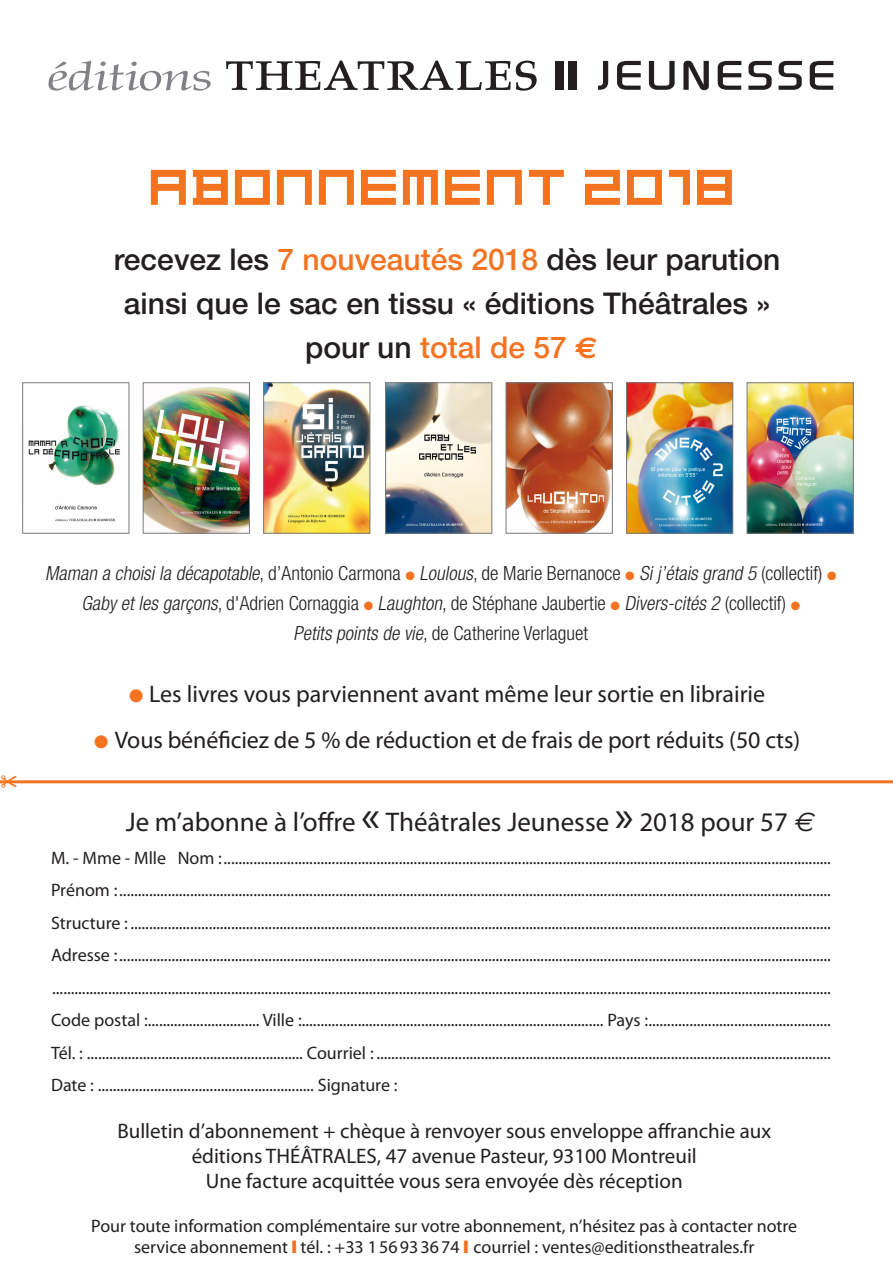
<style>
.page{position:relative;width:893px;height:1263px;background:#fff}
.page>*{position:absolute;margin:0;border:0;box-sizing:border-box;transform-origin:0 0}
.t1{font:52.5px "Vandoesburgat Plain";color:#f47321}
.t2{font:500 30px "Helvetica Neue";color:#231f20}
.t3{font:500 30px "Helvetica Neue";color:#f47321}
.t4{font:27px "Myriad Pro";color:#231f20}
.t5{font:24px "Myriad Pro";letter-spacing:-.005em;color:#231f20}
.t6{font:21px "Myriad Pro";color:#231f20}
.t7{font:300 condensed 19.5px/30px "Helvetica Neue";color:#231f20;text-align:center}
.t8{font:18px "Myriad Pro";color:#231f20}
.s1{color:#f47321}
.s2{color:#231f20}
.s3{font-family:"Euro Sans";font-weight:700}
.s4{font-style:italic}
.s5{font-size:45px}
.s6{font-family:"Euro Sans";font-style:italic}
</style>
<div class="page">
<hr style="left:0;top:780px;width:893px;height:3px;background:#f47321">
<svg style="left:48px;top:61px;width:163px;height:30px"></svg>
<svg style="left:226px;top:61px;width:311px;height:30px"></svg>
<svg style="left:598px;top:61px;width:10px;height:29px"></svg>
<svg style="left:617px;top:61px;width:24px;height:29px"></svg>
<svg style="left:649px;top:61px;width:26px;height:29px"></svg>
<svg style="left:683px;top:61px;width:26px;height:29px"></svg>
<svg style="left:718px;top:61px;width:23px;height:29px"></svg>
<svg style="left:748px;top:61px;width:24px;height:29px"></svg>
<svg style="left:779px;top:61px;width:23px;height:29px"></svg>
<svg style="left:810px;top:61px;width:23px;height:29px"></svg>
<div style="left:555px;top:61px;width:8px;height:29px;background:#231f20"></div>
<div style="left:568px;top:61px;width:9px;height:29px;background:#231f20"></div>
<img style="left:28px;top:405px;width:92px;height:117px">
<img style="left:145px;top:387px;width:102px;height:144px">
<div style="left:143px;top:383px;width:106px;height:150px;border:1px solid #787a7d"></div>
<img style="left:266px;top:385px;width:102px;height:146px">
<div style="left:264px;top:383px;width:106px;height:150px;border:1px solid #787a7d"></div>
<img style="left:387px;top:385px;width:103px;height:146px">
<div style="left:385px;top:383px;width:107px;height:150px;border:1px solid #787a7d"></div>
<img style="left:508px;top:385px;width:102px;height:146px">
<div style="left:506px;top:383px;width:106px;height:150px;border:1px solid #787a7d"></div>
<img style="left:628px;top:385px;width:103px;height:146px">
<div style="left:626px;top:383px;width:107px;height:150px;border:1px solid #787a7d"></div>
<img style="left:749px;top:385px;width:102px;height:146px">
<div style="left:747px;top:383px;width:106px;height:150px;border:1px solid #787a7d"></div>
<svg style="left:1px;top:780px;width:16px;height:4px"></svg>
<p class="t1" style="left:147px;top:156px;width:590px">ABONNEMENT 2018</p>
<p class="t2" style="left:114px;top:241px;width:668px">recevez les <span class="s1">7 nouveautés 2018</span> dès leur parution</p>
<p class="t2" style="left:124px;top:285px;width:648px">ainsi que le sac en tissu « éditions Théâtrales »</p>
<p class="t3" style="left:305px;top:329px;width:294px"><span class="s2">pour un</span> total de 57 <span class="s3">€</span></p>
<p class="t7" style="left:45px;top:558px;width:793px"><span class="s4">Maman a choisila décapotable</span>, d’Antonio Carmona <span class="s1">●</span> <span class="s4">Loulous</span>, de Marie Bernanoce <span class="s1">●</span> <span class="s4">Sij’étais grand 5</span> (collectif) <span class="s1">●<br></span><span class="s4">Gabyetles garçons</span>, d'Adrien Cornaggia <span class="s1">●</span> <span class="s4">Laughton</span>, de Stéphane Jaubertie <span class="s1">●</span> <span class="s4">Divers-cités 2</span> (collectif) <span class="s1">●</span></p>
<p class="t7" style="left:293px;top:618px;width:296px"><span class="s4">Petits points de vie</span>, de Catherine Verlaguet</p>
<p class="t5" style="left:129px;top:679px;width:638px"><span class="s1">●</span> Les livres vous parviennent avant même leur sortie en librairie</p>
<p class="t5" style="left:94px;top:725px;width:708px"><span class="s1">●</span> Vous bénéficiez de 5 % de réduction et de frais de port réduits (50 cts)</p>
<p class="t4" style="left:126px;top:805px;width:690px">Je m’abonne à l’offre <span class="s5">«</span> Théâtrales Jeunesse <span class="s5">»</span> 2018 pour 57 <span class="s6">€</span></p>
<p class="t8" style="left:51px;top:846px;width:781px">M. - Mme - Mlle Nom :...................................................................................................................................................................</p>
<p class="t8" style="left:51px;top:879px;width:781px">Prénom :...............................................................................................................................................................................................</p>
<p class="t8" style="left:51px;top:911px;width:781px">Structure : ............................................................................................................................................................................................</p>
<p class="t8" style="left:51px;top:944px;width:781px">Adresse :...............................................................................................................................................................................................</p>
<p class="t8" style="left:52px;top:976px;width:780px">.................................................................................................................................................................................................................</p>
<p class="t8" style="left:51px;top:1009px;width:781px">Code postal :.............................. Ville :................................................................................. Pays :.................................................</p>
<p class="t8" style="left:51px;top:1041px;width:781px">Tél. : .......................................................... Courriel : ..........................................................................................................................</p>
<p class="t8" style="left:51px;top:1074px;width:348px">Date : .......................................................... Signature :</p>
<p class="t6" style="left:117px;top:1118px;width:655px">Bulletin d’abonnement + chèque à renvoyer sous enveloppe affranchie aux</p>
<p class="t6" style="left:192px;top:1143px;width:507px">éditions THÉÂTRALES, 47 avenue Pasteur, 93100 Montreuil</p>
<p class="t6" style="left:206px;top:1168px;width:478px">Une facture acquittée vous sera envoyée dès réception</p>
<p class="t8" style="left:91px;top:1214px;width:708px">Pour toute information complémentaire sur votre abonnement, n’hésitez pas à contacter notre</p>
<p class="t8" style="left:134px;top:1236px;width:622px">service abonnement tél. : +33 156933674 courriel : ventes@editionstheatrales.fr</p>
</div>
